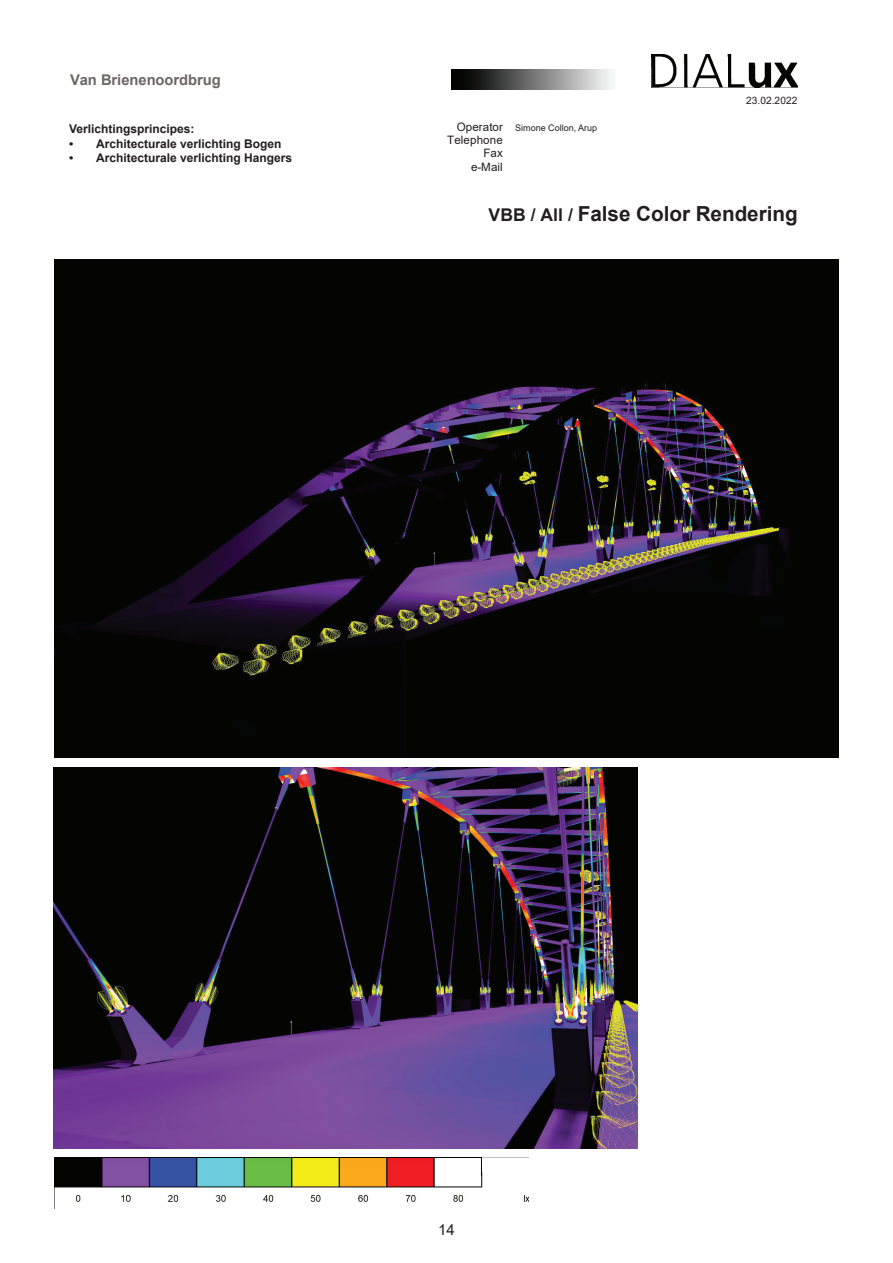
<style>
.page{position:relative;width:893px;height:1263px;background:#fff}
.page>*{position:absolute;margin:0;border:0;box-sizing:border-box;transform-origin:0 0}
.t1{font:700 20.7px "Arial";letter-spacing:-.005em;color:#231f20}
.t2{font:15px "Arial";color:#231f20}
.t3{font:700 14.7px "Arial";letter-spacing:-.005em;color:#6b6765}
.t4{font:700 12px "Arial";color:#231f20}
.t5{font:11.55px/13px "Arial";letter-spacing:.01em;color:#231f20;text-align:right}
.t6{font:10.2px "Arial";letter-spacing:.005em;color:#231f20}
.t7{font:9px "Arial";color:#231f20}
.s1{font-size:17.55px}
</style>
<div class="page">
<img style="left:451px;top:69px;width:161px;height:20px">
<img style="left:652px;top:54px;width:145px;height:33px">
<img style="left:55px;top:1158px;width:474px;height:44px">
<img style="left:55px;top:259px;width:784px;height:499px">
<img style="left:53px;top:767px;width:584px;height:381px">
<p class="t3" style="left:70px;top:69px;width:152px">Van Brienenoordbrug</p>
<p class="t4" style="left:69px;top:121px;width:127px">Verlichtingsprincipes:</p>
<p class="t4" style="left:69px;top:135px;width:214px">• Architecturale verlichting Bogen</p>
<p class="t4" style="left:69px;top:149px;width:225px">• Architecturale verlichting Hangers</p>
<p class="t6" style="left:746px;top:93px;width:53px">23.02.2022</p>
<p class="t5" style="left:447px;top:121px;width:57px">Operator<br>Telephone<br>Fax<br>e-Mail</p>
<h1 class="t1" style="left:489px;top:199px;width:311px"><span class="s1">VBB / All /</span> False Color Rendering</h1>
<p class="t7" style="left:515px;top:122px;width:84px">Simone Collon, Arup</p>
<p class="t2" style="left:438px;top:1219px;width:18px">14</p>
</div>
